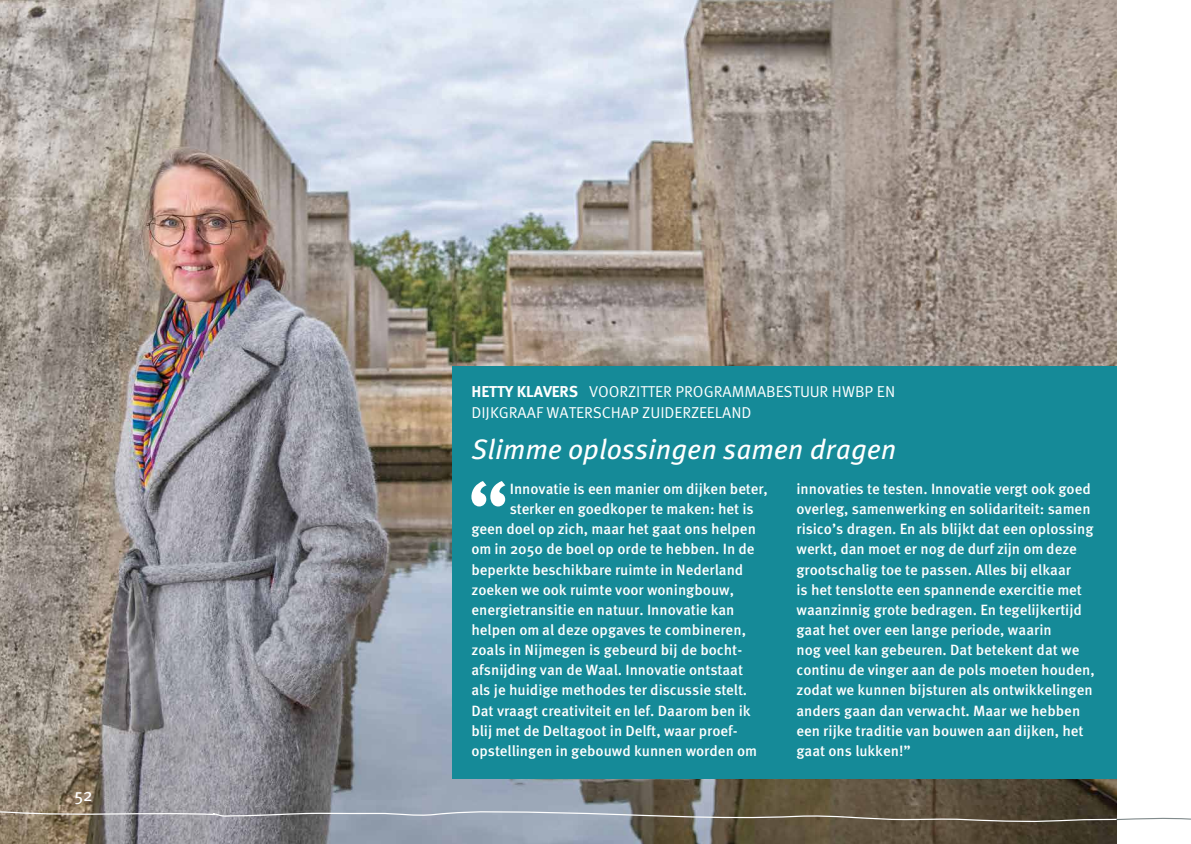
<style>
.page{position:relative;width:1191px;height:844px;background:#fff}
.page>*{position:absolute;margin:0;border:0;box-sizing:border-box;transform-origin:0 0}
.t1{font:500 87.85px "FF Meta Pro";color:#fff}
.t2{font:italic 28px "FF Meta Pro";color:#fff}
.t3{font:17.5px "FF Meta Pro";color:#fff}
.t4{font:15.75px/21px "FF Meta Pro";color:#fff}
.t5{font:500 14.88px/20.1px "FF Meta Pro";color:#fff}
.s1{font-weight:700}
</style>
<div class="page">
<img style="left:0;top:0;width:1116px;height:843px">
<div style="left:451px;top:366px;width:665px;height:412px;background:#158a98"></div>
<svg style="left:0;top:809px;width:1191px;height:14px;background:#8b8884"></svg>
<p class="t3" style="left:74px;top:780px;width:20px">52</p>
<p class="t4" style="left:471px;top:379px;width:425px"><span class="s1">HETTY KLAVERS</span> VOORZITTER PROGRAMMABESTUUR HWBP EN<br>DIJKGRAAF WATERSCHAP ZUIDERZEELAND</p>
<h2 class="t2" style="left:471px;top:428px;width:426px">Slimme oplossingen samen dragen</h2>
<h1 class="t1" style="left:466px;top:445px;width:45px">“</h1>
<p class="t5" style="left:510px;top:477px;width:260px">Innovatie is een manier om dijken beter,</p>
<p class="t5" style="left:510px;top:498px;width:245px">sterker en goedkoper te maken: het is</p>
<p class="t5" style="left:471px;top:518px;width:286px">geen doel op zich, maar het gaat ons helpen</p>
<p class="t5" style="left:471px;top:538px;width:285px">om in 2050 de boel op orde te hebben. In de</p>
<p class="t5" style="left:471px;top:558px;width:273px">beperkte beschikbare ruimte in Nederland</p>
<p class="t5" style="left:471px;top:578px;width:264px">zoeken we ook ruimte voor woningbouw,</p>
<p class="t5" style="left:471px;top:598px;width:265px">energietransitie en natuur. Innovatie kan</p>
<p class="t5" style="left:471px;top:618px;width:276px">helpen om al deze opgaves te combineren,</p>
<p class="t5" style="left:471px;top:638px;width:272px">zoals in Nijmegen is gebeurd bij de bocht-</p>
<p class="t5" style="left:471px;top:659px;width:273px">afsnijding van de Waal. Innovatie ontstaat</p>
<p class="t5" style="left:471px;top:679px;width:277px">als je huidige methodes ter discussie stelt.</p>
<p class="t5" style="left:471px;top:699px;width:281px">Dat vraagt creativiteit en lef. Daarom ben ik</p>
<p class="t5" style="left:471px;top:719px;width:268px">blij met de Deltagoot in Delft, waar proef-</p>
<p class="t5" style="left:471px;top:739px;width:287px">opstellingen in gebouwd kunnen worden om</p>
<p class="t5" style="left:796px;top:477px;width:300px">innovaties te testen. Innovatie vergt ook goed overleg, samenwerking en solidariteit: samen risico’s dragen. En als blijkt dat een oplossing werkt, dan moet er nog de durf zijn om deze grootschalig toe te passen. Alles bij elkaar<br>is het tenslotte een spannende exercitie met waanzinnig grote bedragen. En tegelijkertijd gaat het over een lange periode, waarin<br>nog veel kan gebeuren. Dat betekent dat we continu de vinger aan de pols moeten houden, zodat we kunnen bijsturen als ontwikkelingen anders gaan dan verwacht. Maar we hebben een rijke traditie van bouwen aan dijken, het gaat ons lukken!”</p>
</div>
